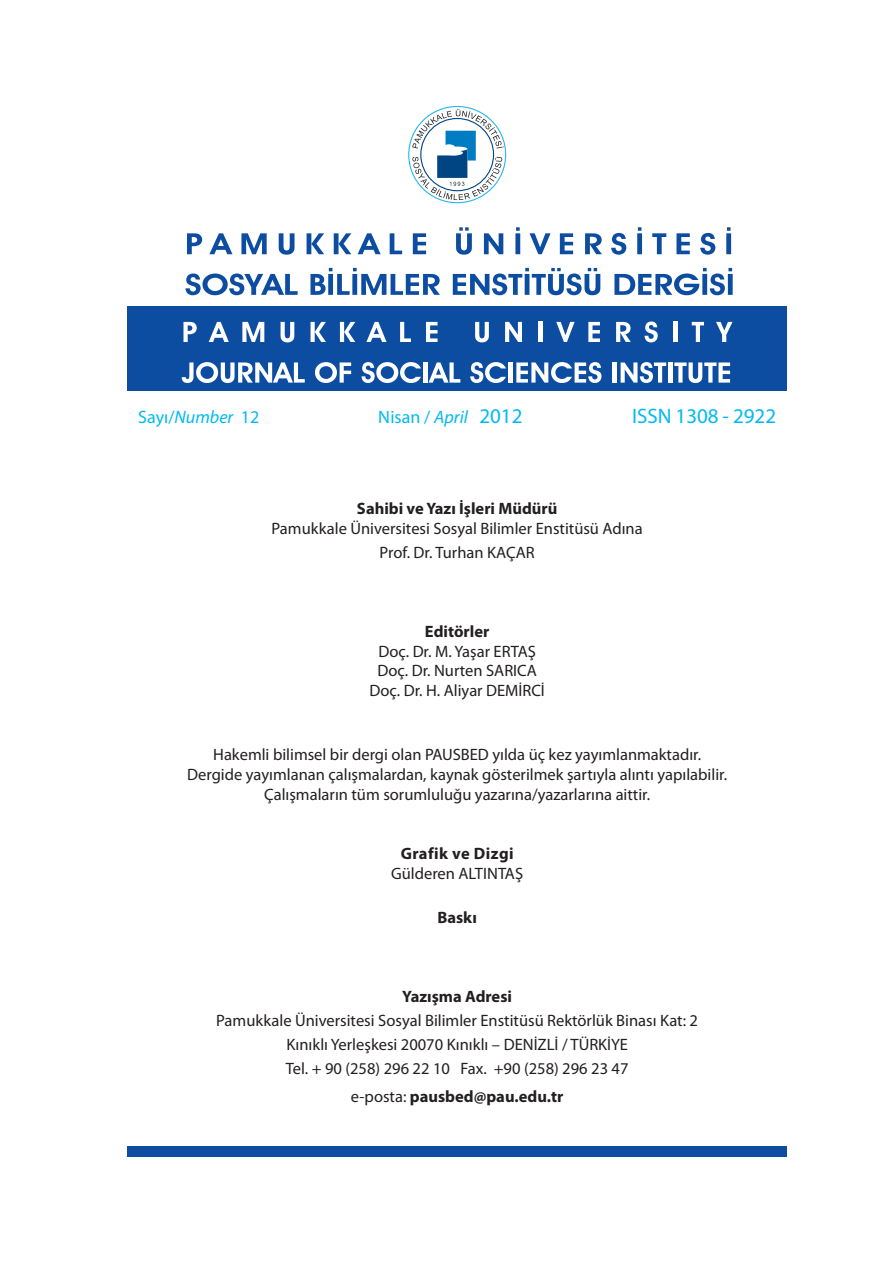
<style>
.page{position:relative;width:893px;height:1263px;background:#fff}
.page>*{position:absolute;margin:0;border:0;box-sizing:border-box;transform-origin:0 0}
.t1{font:21px "Myriad Pro";color:#00baf1}
.t2{font:18px "Myriad Pro";color:#00baf1}
.t3{font:16.5px/24px "Myriad Pro";color:#231f20;text-align:center}
.t4{font:700 16.5px "Myriad Pro";color:#231f20}
.t5{font:700 16.5px "Myriad Pro";letter-spacing:.025em;color:#231f20}
.s1{font-style:italic}
.s2{font-size:21px}
.s3{font-weight:400}
</style>
<div class="page">
<div style="left:128px;top:305px;width:659px;height:85px;background:#0d4da1"></div>
<svg style="left:183px;top:322px;width:14px;height:20px"></svg>
<svg style="left:209px;top:322px;width:20px;height:20px"></svg>
<svg style="left:242px;top:322px;width:22px;height:20px"></svg>
<svg style="left:281px;top:322px;width:13px;height:20px"></svg>
<svg style="left:311px;top:322px;width:15px;height:20px"></svg>
<svg style="left:340px;top:322px;width:15px;height:20px"></svg>
<svg style="left:366px;top:322px;width:21px;height:20px"></svg>
<svg style="left:400px;top:322px;width:11px;height:20px"></svg>
<svg style="left:426px;top:322px;width:12px;height:20px"></svg>
<svg style="left:475px;top:322px;width:14px;height:20px"></svg>
<svg style="left:505px;top:322px;width:17px;height:20px"></svg>
<hr style="left:538px;top:322px;width:4px;height:20px;background:#fff">
<svg style="left:556px;top:322px;width:19px;height:20px"></svg>
<svg style="left:588px;top:322px;width:12px;height:20px"></svg>
<svg style="left:616px;top:322px;width:15px;height:20px"></svg>
<svg style="left:645px;top:321px;width:13px;height:21px"></svg>
<hr style="left:673px;top:322px;width:4px;height:20px;background:#fff">
<svg style="left:692px;top:322px;width:12px;height:20px"></svg>
<svg style="left:716px;top:322px;width:16px;height:20px"></svg>
<svg style="left:182px;top:362px;width:123px;height:21px"></svg>
<svg style="left:315px;top:362px;width:36px;height:21px"></svg>
<svg style="left:362px;top:362px;width:59px;height:21px"></svg>
<hr style="left:424px;top:362px;width:4px;height:21px;background:#fff">
<svg style="left:428px;top:362px;width:32px;height:21px"></svg>
<svg style="left:470px;top:362px;width:36px;height:21px"></svg>
<hr style="left:509px;top:362px;width:4px;height:21px;background:#fff">
<svg style="left:516px;top:362px;width:85px;height:21px"></svg>
<hr style="left:613px;top:362px;width:4px;height:21px;background:#fff">
<svg style="left:621px;top:362px;width:45px;height:21px"></svg>
<hr style="left:668px;top:362px;width:4px;height:21px;background:#fff">
<svg style="left:674px;top:362px;width:56px;height:21px"></svg>
<svg style="left:187px;top:233px;width:15px;height:21px"></svg>
<svg style="left:209px;top:233px;width:23px;height:21px"></svg>
<svg style="left:241px;top:233px;width:26px;height:21px"></svg>
<svg style="left:279px;top:233px;width:16px;height:22px"></svg>
<svg style="left:307px;top:233px;width:17px;height:21px"></svg>
<svg style="left:334px;top:233px;width:17px;height:21px"></svg>
<svg style="left:358px;top:233px;width:23px;height:21px"></svg>
<svg style="left:390px;top:233px;width:12px;height:21px"></svg>
<svg style="left:413px;top:233px;width:13px;height:21px"></svg>
<svg style="left:456px;top:227px;width:16px;height:28px"></svg>
<svg style="left:484px;top:233px;width:19px;height:21px"></svg>
<svg style="left:515px;top:227px;width:5px;height:27px"></svg>
<svg style="left:529px;top:233px;width:22px;height:21px"></svg>
<svg style="left:560px;top:233px;width:13px;height:21px"></svg>
<svg style="left:585px;top:233px;width:17px;height:21px"></svg>
<svg style="left:611px;top:233px;width:15px;height:22px"></svg>
<svg style="left:637px;top:227px;width:5px;height:27px"></svg>
<svg style="left:652px;top:233px;width:14px;height:21px"></svg>
<svg style="left:676px;top:233px;width:14px;height:21px"></svg>
<svg style="left:700px;top:233px;width:15px;height:22px"></svg>
<svg style="left:726px;top:227px;width:5px;height:27px"></svg>
<svg style="left:185px;top:273px;width:113px;height:22px"></svg>
<svg style="left:310px;top:268px;width:130px;height:27px"></svg>
<svg style="left:453px;top:268px;width:147px;height:27px"></svg>
<svg style="left:614px;top:268px;width:119px;height:27px"></svg>
<div style="left:128px;top:1146px;width:659px;height:10px;background:#0d4da1"></div>
<svg style="left:412px;top:109px;width:92px;height:91px"></svg>
<div style="left:420px;top:118px;width:74px;height:73px;border:1px solid #004583;border-radius:50%"></div>
<p class="t2" style="left:138px;top:407px;width:123px">Sayı/<span class="s1">Number</span> 12</p>
<p class="t2" style="left:378px;top:407px;width:146px">Nisan / <span class="s1">April</span> <span class="s2">2012</span></p>
<p class="t1" style="left:632px;top:404px;width:145px">ISSN 1308 - 2922</p>
<p class="t4" style="left:357px;top:499px;width:202px">Sahibi ve Yazı İşleri Müdürü</p>
<p class="t3" style="left:272px;top:516px;width:373px">Pamukkale Üniversitesi Sosyal Bilimler Enstitüsü Adına<br>Prof. Dr. Turhan KAÇAR</p>
<p class="t4" style="left:425px;top:623px;width:66px">Editörler</p>
<p class="t3" style="left:369px;top:642px;width:177px;line-height:19.6px">Doç. Dr. M. Yaşar ERTAŞ<br>Doç. Dr. Nurten SARICA<br>Doç. Dr. H. Aliyar DEMİRCİ</p>
<p class="t3" style="left:187px;top:745px;width:541px;line-height:19.8px">Hakemli bilimsel bir dergi olan PAUSBED yılda üç kez yayımlanmaktadır.<br>Dergide yayımlanan çalışmalardan, kaynak gösterilmek şartıyla alıntı yapılabilir.<br>Çalışmaların tüm sorumluluğu yazarına/yazarlarına aittir.</p>
<p class="t5" style="left:401px;top:844px;width:114px">Grafik ve Dizgi</p>
<p class="t3" style="left:391px;top:861px;width:134px">Gülderen ALTINTAŞ</p>
<p class="t4" style="left:437px;top:908px;width:41px">Baskı</p>
<p class="t4" style="left:402px;top:987px;width:111px">Yazışma Adresi</p>
<p class="t3" style="left:216px;top:1009px;width:483px">Pamukkale Üniversitesi Sosyal Bilimler Enstitüsü Rektörlük Binası Kat: 2<br>Kınıklı Yerleşkesi 20070 Kınıklı – DENİZLİ / TÜRKİYE<br>Tel. + 90 (258) 296 22 10 Fax. +90 (258) 296 23 47</p>
<p class="t4" style="left:351px;top:1087px;width:214px"><span class="s3">e-posta:</span> pausbed@pau.edu.tr</p>
</div>
